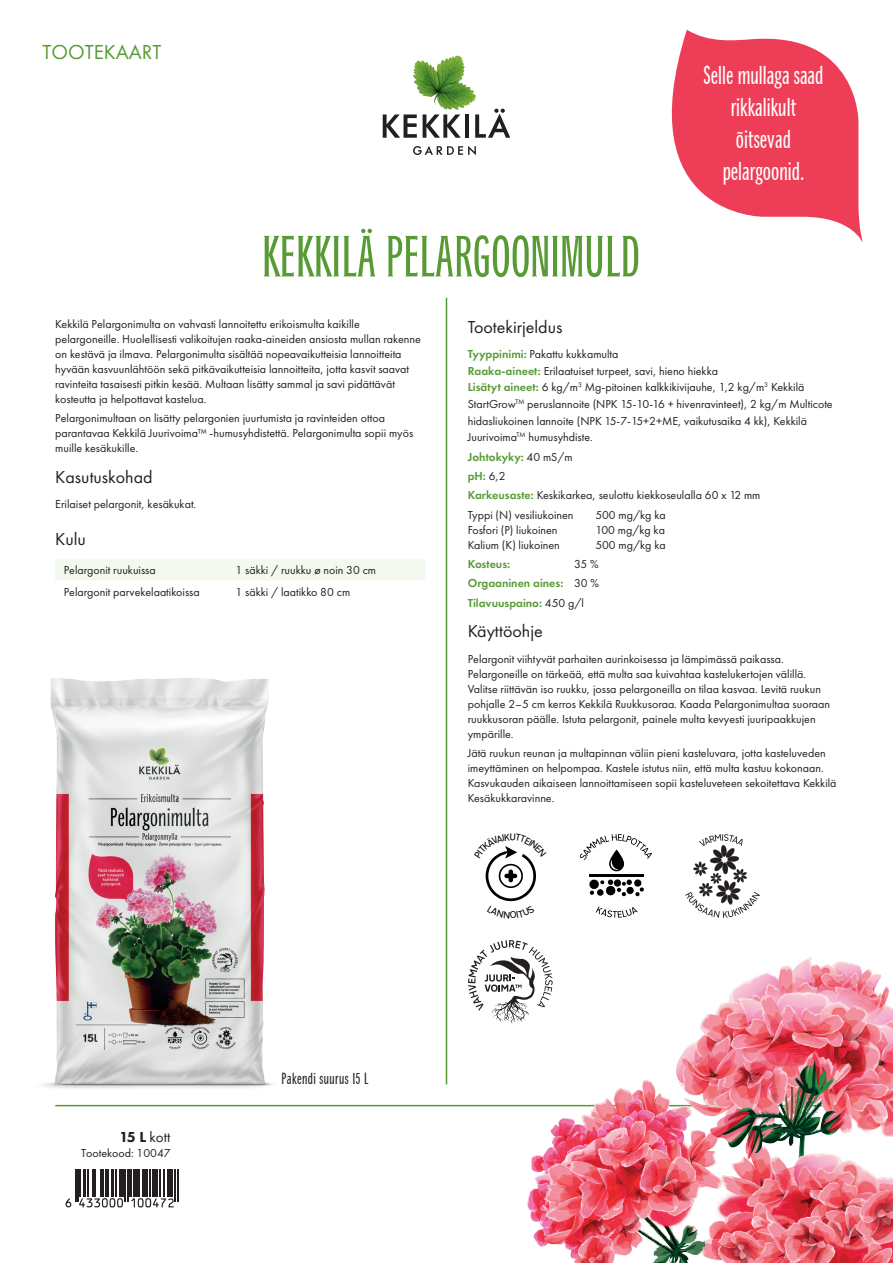
<style>
.page{position:relative;width:893px;height:1263px;background:#fff}
.page>*{position:absolute;margin:0;border:0;box-sizing:border-box;transform-origin:0 0}
.t1{font:54px "Baltra GD";color:#589b35}
.t2{font:24px/32px "Baltra GD";color:#fff;text-align:center}
.t3{font:21px "Futura PT";color:#589b35}
.t4{font:18px "Futura PT";color:#231f20}
.t5{font:15px "Baltra GD";letter-spacing:.03em;color:#231f20}
.t6{font:15px "Futura PT";color:#231f20}
.t7{font:12px/15px "Futura PT";color:#231f20}
.t8{font:600 12px/19.2px "Futura PT";color:#589b35;text-align:justify}
.s1{font-weight:600;color:#589b35}
.s2{font-weight:400;color:#231f20}
.s3{font-weight:800}
</style>
<div class="page">
<hr style="left:446px;top:298px;width:1px;height:786px;background:#589b35">
<hr style="left:55px;top:1105px;width:783px;height:1px;background:#589b35">
<img style="left:415px;top:55px;width:44px;height:17px">
<svg style="left:383px;top:114px;width:34px;height:24px"></svg>
<svg style="left:423px;top:114px;width:38px;height:24px"></svg>
<hr style="left:465px;top:114px;width:4px;height:24px;background:#231f20">
<svg style="left:475px;top:109px;width:35px;height:29px"></svg>
<svg style="left:413px;top:146px;width:63px;height:9px"></svg>
<svg style="left:66px;top:1198px;width:5px;height:9px"></svg>
<hr style="left:75px;top:1169px;width:1px;height:33px;background:#231f20">
<hr style="left:77px;top:1169px;width:1px;height:33px;background:#231f20">
<svg style="left:79px;top:1169px;width:45px;height:38px"></svg>
<hr style="left:125px;top:1169px;width:1px;height:33px;background:#231f20">
<hr style="left:127px;top:1169px;width:1px;height:33px;background:#231f20">
<hr style="left:129px;top:1169px;width:3px;height:28px;background:#231f20">
<svg style="left:131px;top:1169px;width:43px;height:38px"></svg>
<hr style="left:167px;top:1169px;width:2px;height:28px;background:#231f20">
<hr style="left:170px;top:1169px;width:3px;height:28px;background:#231f20">
<hr style="left:175px;top:1169px;width:1px;height:33px;background:#231f20">
<hr style="left:177px;top:1169px;width:1px;height:33px;background:#231f20">
<div style="left:55px;top:559px;width:370px;height:21px;background:#f4f9ef"></div>
<svg style="left:671px;top:30px;width:192px;height:213px;fill:#ee3d56"></svg>
<img style="left:43px;top:678px;width:230px;height:411px">
<svg style="left:685px;top:834px;width:75px;height:84px"></svg>
<svg style="left:596px;top:906px;width:42px;height:12px"></svg>
<hr style="left:589px;top:874px;width:55px;height:2px;background:#000001">
<svg style="left:589px;top:879px;width:55px;height:17px"></svg>
<svg style="left:580px;top:834px;width:72px;height:37px"></svg>
<svg style="left:468px;top:940px;width:39px;height:82px"></svg>
<img style="left:507px;top:940px;width:386px;height:323px">
<svg style="left:485px;top:846px;width:51px;height:56px"></svg>
<h3 class="t3" style="left:43px;top:39px;width:120px">TOOTEKAART</h3>
<h1 class="t1" style="left:262px;top:225px;width:380px">KEKKILÄ PELARGOONIMULD</h1>
<h2 class="t2" style="left:703px;top:60px;width:121px">Selle mullaga saad rikkalikult õitsevad pelargoonid.</h2>
<p class="t7" style="left:55px;top:316px;width:367px">Kekkilä Pelargonimulta on vahvasti lannoitettu erikoismulta kaikille pelargoneille. Huolellisesti valikoitujen raaka-aineiden ansiosta mullan rakenne on kestävä ja ilmava. Pelargonimulta sisältää nopeavaikutteisia lannoitteita hyvään kasvuunlähtöön sekä pitkävaikutteisia lannoitteita, jotta kasvit saavat ravinteita tasaisesti pitkin kesää. Multaan lisätty sammal ja savi pidättävät kosteutta ja helpottavat kastelua.</p>
<p class="t7" style="left:55px;top:411px;width:359px">Pelargonimultaan on lisätty pelargonien juurtumista ja ravinteiden ottoa parantavaa Kekkilä Juurivoima™ -humusyhdistettä. Pelargonimulta sopii myös muille kesäkukille.</p>
<h3 class="t4" style="left:55px;top:466px;width:99px">Kasutuskohad</h3>
<p class="t7" style="left:55px;top:497px;width:143px">Erilaiset pelargonit, kesäkukat.</p>
<h3 class="t4" style="left:55px;top:528px;width:32px">Kulu</h3>
<p class="t7" style="left:64px;top:563px;width:94px">Pelargonit ruukuissa</p>
<p class="t7" style="left:236px;top:563px;width:142px">1 säkki / ruukku ø noin 30 cm</p>
<p class="t7" style="left:64px;top:584px;width:138px">Pelargonit parvekelaatikoissa</p>
<p class="t7" style="left:236px;top:584px;width:116px">1 säkki / laatikko 80 cm</p>
<h3 class="t4" style="left:468px;top:316px;width:96px">Tootekirjeldus</h3>
<p class="t7" style="left:468px;top:346px;width:366px;line-height:16.6px"><span class="s1">Tyyppinimi:</span> Pakattu kukkamulta<br><span class="s1">Raaka-aineet:</span> Erilaatuiset turpeet, savi, hieno hiekka<br><span class="s1">Lisätyt aineet:</span> 6 kg/m<sup>3</sup> Mg-pitoinen kalkkikivijauhe, 1,2 kg/m<sup>3</sup> Kekkilä StartGrow<sup>TM</sup> peruslannoite (NPK 15-10-16 + hivenravinteet), 2 kg/m Multicote hidasliukoinen lannoite (NPK 15-7-15+2+ME, vaikutusaika 4 kk), Kekkilä Juurivoima<sup>TM</sup> humusyhdiste.</p>
<p class="t7" style="left:468px;top:447px;width:294px;line-height:19.4px"><span class="s1">Johtokyky:</span> 40 mS/m<br><span class="s1">pH:</span> 6,2<br><span class="s1">Karkeusaste:</span> Keskikarkea, seulottu kiekkoseulalla 60 x 12 mm<br>Typpi (N) vesiliukoinen</p>
<p class="t7" style="left:595px;top:507px;width:72px">500 mg/kg ka</p>
<p class="t7" style="left:468px;top:522px;width:91px">Fosfori (P) liukoinen</p>
<p class="t7" style="left:595px;top:522px;width:71px">100 mg/kg ka</p>
<p class="t7" style="left:468px;top:537px;width:94px">Kalium (K) liukoinen</p>
<p class="t7" style="left:595px;top:537px;width:72px">500 mg/kg ka</p>
<p class="t8" style="left:468px;top:554px;width:44px">Kosteus:</p>
<p class="t8" style="left:468px;top:554px;width:133px;text-indent:106px"><span class="s2">35 % </span>Orgaaninen aines: <span class="s2">30 % </span>Tilavuuspaino: <span class="s2">450 g/l</span></p>
<h3 class="t4" style="left:468px;top:620px;width:77px">Käyttöohje</h3>
<p class="t7" style="left:468px;top:651px;width:364px">Pelargonit viihtyvät parhaiten aurinkoisessa ja lämpimässä paikassa.<br>Pelargoneille on tärkeää, että multa saa kuivahtaa kastelukertojen välillä.<br>Valitse riittävän iso ruukku, jossa pelargoneilla on tilaa kasvaa. Levitä ruukun pohjalle 2–5 cm kerros Kekkilä Ruukkusoraa. Kaada Pelargonimultaa suoraan ruukkusoran päälle. Istuta pelargonit, painele multa kevyesti juuripaakkujen ympärille.</p>
<p class="t7" style="left:468px;top:745px;width:370px">Jätä ruukun reunan ja multapinnan väliin pieni kasteluvara, jotta kasteluveden imeyttäminen on helpompaa. Kastele istutus niin, että multa kastuu kokonaan.<br>Kasvukauden aikaiseen lannoittamiseen sopii kasteluveteen sekoitettava Kekkilä Kesäkukkaravinne.</p>
<p class="t6" style="left:119px;top:1128px;width:52px"><span class="s3">15 L</span> kott</p>
<p class="t7" style="left:81px;top:1145px;width:91px">Tootekood: 10047</p>
<p class="t5" style="left:281px;top:1070px;width:88px">Pakendi suurus 15 L</p>
</div>
